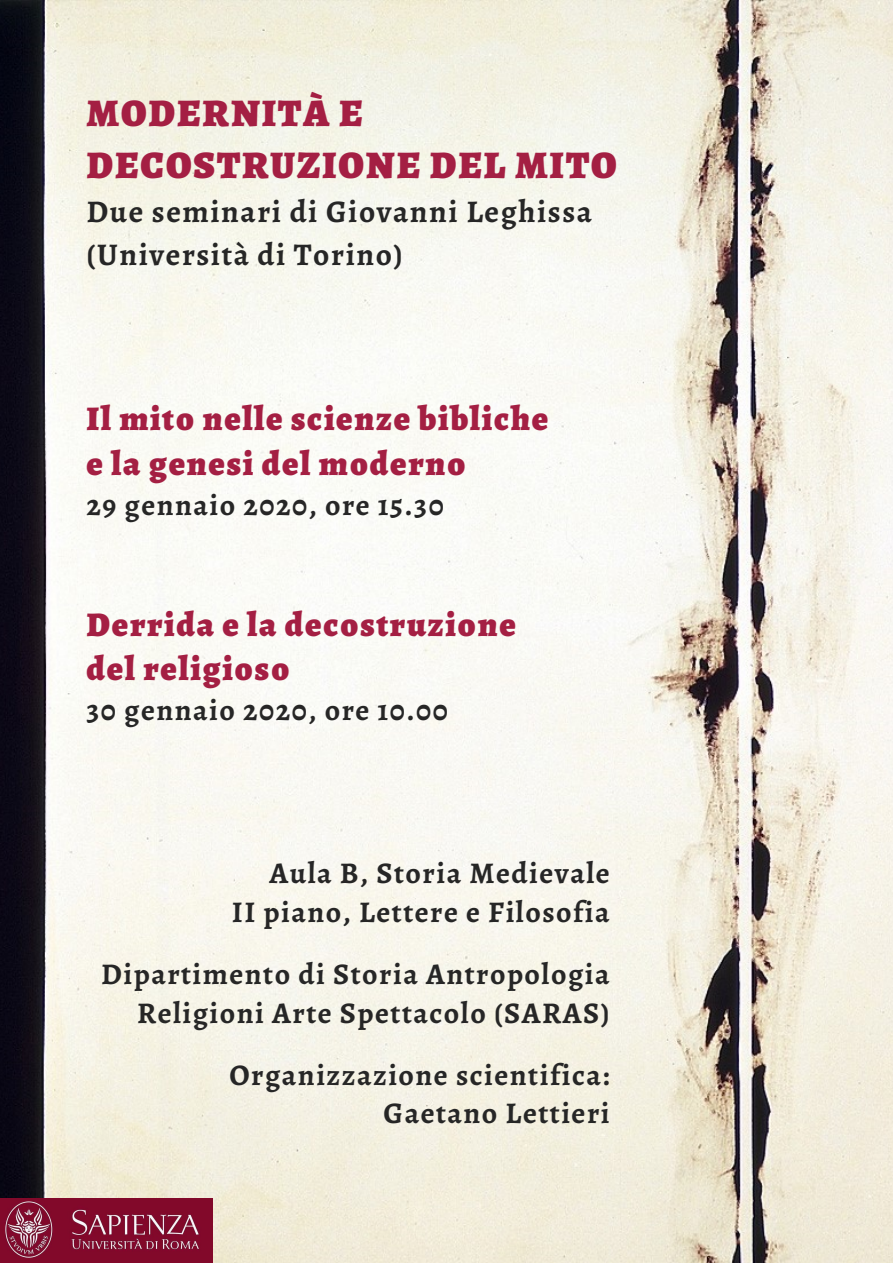
<style>
.page{position:relative;width:893px;height:1263px;background:#fff}
.page>*{position:absolute;margin:0;border:0;box-sizing:border-box;transform-origin:0 0}
.t1{font:900 39px/52.3px "Alegreya";letter-spacing:.05em;color:#a41f43}
.t2{font:900 34.5px/44.2px "Alegreya";letter-spacing:.05em;color:#a41f43}
.t3{font:700 31.5px/42.2px "Alegreya";letter-spacing:.05em;color:#262626}
.t4{font:700 30px/38.8px "Alegreya";letter-spacing:.05em;color:#262626;text-align:right}
</style>
<div class="page">
<img style="left:0;top:0;width:893px;height:1263px">
<img style="left:0;top:1198px;width:212px;height:65px">
<h1 class="t1" style="left:87px;top:87px;width:531px">MODERNITÀ E<br>DECOSTRUZIONE DEL MITO</h1>
<p class="t3" style="left:87px;top:191px;width:507px">Due seminari di Giovanni Leghissa (Università di Torino)</p>
<p class="t2" style="left:87px;top:397px;width:463px">Il mito nelle scienze bibliche e la genesi del moderno</p>
<p class="t4" style="left:87px;top:486px;width:359px">29 gennaio 2020, ore 15.30</p>
<p class="t2" style="left:87px;top:602px;width:431px;line-height:44.5px">Derrida e la decostruzione del religioso</p>
<p class="t4" style="left:87px;top:691px;width:363px">30 gennaio 2020, ore 10.00</p>
<p class="t4" style="left:232px;top:853px;width:379px">Aula B, Storia Medievale<br>II piano, Lettere e Filosofia</p>
<p class="t4" style="left:101px;top:954px;width:510px">Dipartimento di Storia Antropologia<br>Religioni Arte Spettacolo (SARAS)</p>
<p class="t4" style="left:229px;top:1055px;width:381px">Organizzazione scientifica:<br>Gaetano Lettieri</p>
</div>
